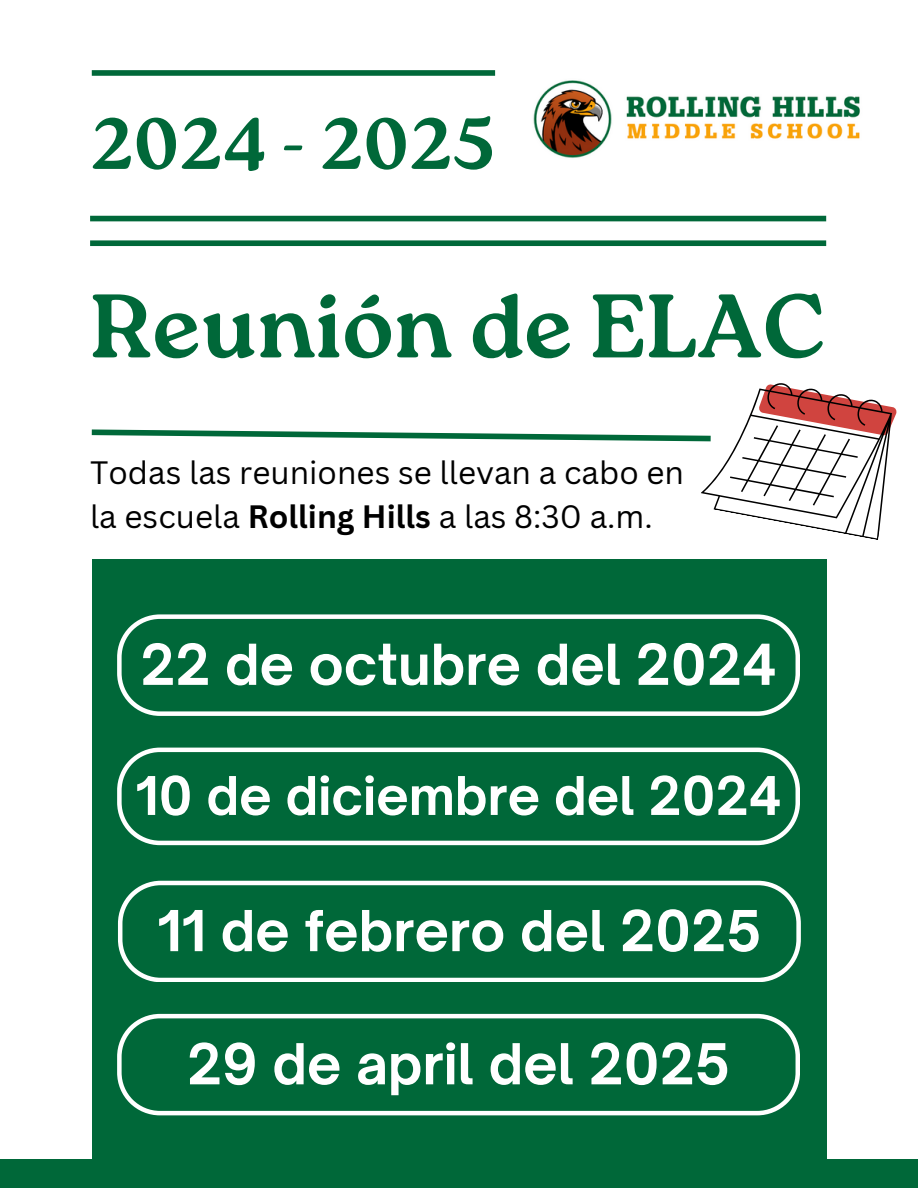
<style>
.page{position:relative;width:918px;height:1188px;background:#fff}
.page>*{position:absolute;margin:0;border:0;box-sizing:border-box;transform-origin:0 0}
.t1{font:700 90px "Roca One";color:#006839}
.t2{font:700 72.3px "Roca One";color:#006839}
.t3{font:700 54px "Open Sauce One";color:#fff}
.t4{font:700 51px "Open Sauce One";color:#fff}
.t5{font:31.5px/43.8px "Canva Sans";color:#000}
.s1{font-weight:700}
</style>
<div class="page">
<div style="left:92px;top:559px;width:734px;height:626px;background:#006839"></div>
<div style="left:0;top:1159px;width:918px;height:29px;background:#006839"></div>
<div style="left:92px;top:70px;width:403px;height:6px;background:#006839"></div>
<div style="left:90px;top:216px;width:736px;height:5px;background:#006839"></div>
<div style="left:90px;top:240px;width:736px;height:6px;background:#006839"></div>
<svg style="left:91px;top:383px;width:806px;height:157px"></svg>
<svg style="left:117px;top:614px;width:683px;height:102px"></svg>
<svg style="left:117px;top:748px;width:683px;height:97px"></svg>
<svg style="left:118px;top:881px;width:683px;height:101px"></svg>
<svg style="left:117px;top:1014px;width:683px;height:101px"></svg>
<img style="left:533px;top:80px;width:327px;height:78px">
<p class="t2" style="left:90px;top:102px;width:406px">2024 - 2025</p>
<h2 class="t1" style="left:90px;top:274px;width:737px">Reunión de ELAC</h2>
<p class="t5" style="left:90px;top:450px;width:596px">Todas las reuniones se llevan a cabo en la escuela <span class="s1">Rolling Hills</span> a las 8:30 a.m.</p>
<p class="t3" style="left:140px;top:631px;width:638px">22 de octubre del 2024</p>
<p class="t4" style="left:135px;top:764px;width:648px">10 de diciembre del 2024</p>
<p class="t3" style="left:157px;top:897px;width:606px">11 de febrero del 2025</p>
<h1 class="t3" style="left:187px;top:1030px;width:545px">29 de april del 2025</h1>
</div>
